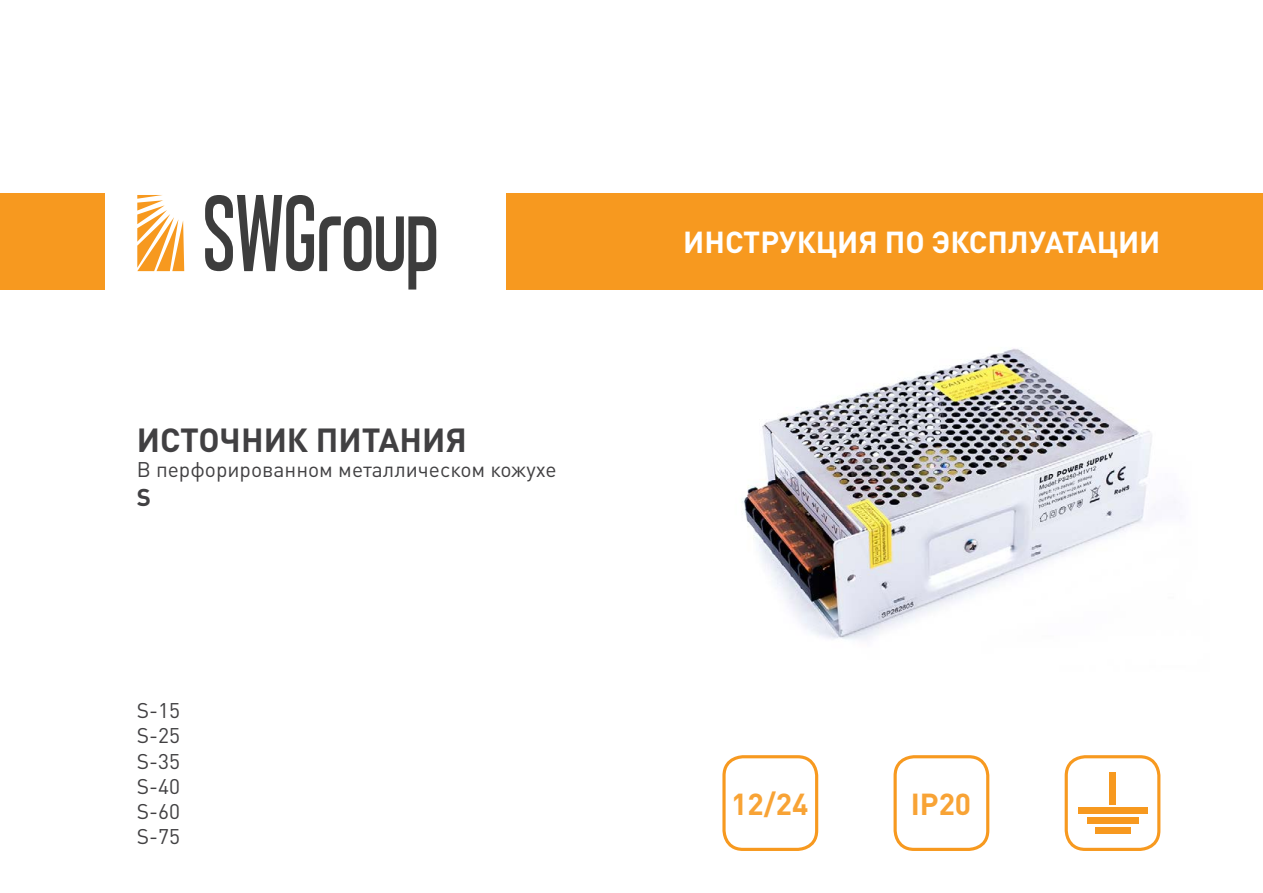
<style>
.page{position:relative;width:1263px;height:893px;background:#fff}
.page>*{position:absolute;margin:0;border:0;box-sizing:border-box;transform-origin:0 0}
.t1{font:700 33px "DIN Pro";color:#414042}
.t2{font:700 30px "DIN Pro";color:#fff}
.t3{font:700 30px "DIN Pro";color:#f8a335}
.t4{font:700 24px "DIN Pro";color:#414042}
.t5{font:21px/25.2px "DIN Pro";color:#414042;text-align:justify}
</style>
<div class="page">
<svg style="left:137px;top:195px;width:47px;height:76px"></svg>
<svg style="left:205px;top:195px;width:231px;height:95px"></svg>
<div style="left:507px;top:193px;width:756px;height:97px;background:#f7991f"></div>
<div style="left:0;top:193px;width:104px;height:97px;background:#f7991f"></div>
<div style="left:1065px;top:755px;width:95px;height:96px;border:3px solid #f7991f;border-radius:19px"></div>
<div style="left:893px;top:755px;width:96px;height:96px;border:3px solid #f7991f;border-radius:19px"></div>
<div style="left:722px;top:755px;width:96px;height:96px;border:3px solid #f7991f;border-radius:19px"></div>
<div style="left:1109px;top:772px;width:7px;height:32px;background:#f7991f"></div>
<div style="left:1077px;top:808px;width:70px;height:6px;background:#f7991f"></div>
<div style="left:1087px;top:817px;width:51px;height:7px;background:#f7991f"></div>
<div style="left:1095px;top:827px;width:35px;height:7px;background:#f7991f"></div>
<img style="left:742px;top:348px;width:434px;height:292px">
<h1 class="t1" style="left:137px;top:417px;width:332px">ИСТОЧНИК ПИТАНИЯ</h1>
<p class="t5" style="left:137px;top:456px;width:421px">В перфорированном металлическом кожухе</p>
<p class="t4" style="left:137px;top:481px;width:16px">S</p>
<p class="t5" style="left:137px;top:697px;width:45px">S-15<br>S-25<br>S-35<br>S-40<br>S-60<br>S-75</p>
<h2 class="t2" style="left:683px;top:222px;width:479px">ИНСТРУКЦИЯ ПО ЭКСПЛУАТАЦИИ</h2>
<h2 class="t3" style="left:731px;top:783px;width:79px">12/24</h2>
<h2 class="t3" style="left:911px;top:783px;width:62px">IP20</h2>
</div>
